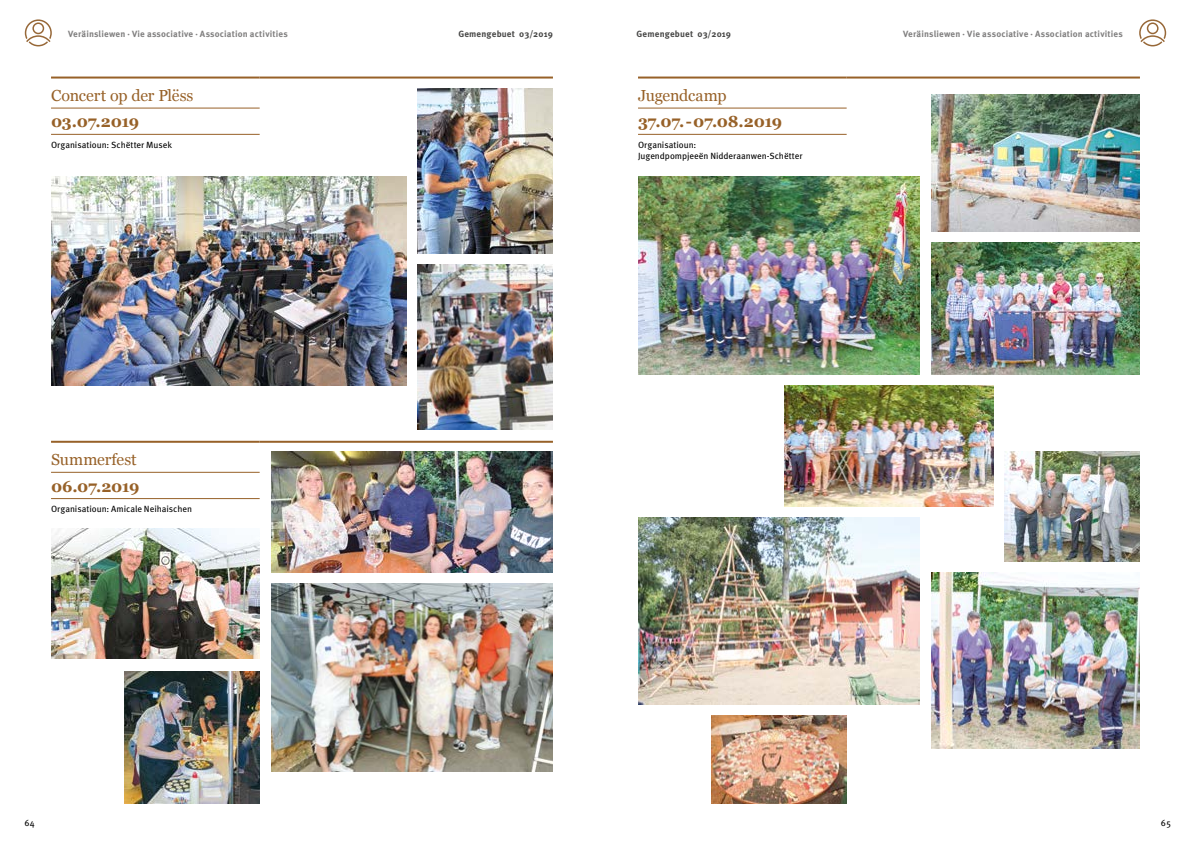
<style>
.page{position:relative;width:1191px;height:842px;background:#fff}
.page>*{position:absolute;margin:0;border:0;box-sizing:border-box;transform-origin:0 0}
.t1{font:16px "Georgia";letter-spacing:-.01em;color:#976128}
.t2{font:700 16px "Georgia";letter-spacing:-.015em;color:#976128}
.t3{font:9px/11px "Meta OT";color:#000}
.t4{font:700 9px "Meta OT";letter-spacing:.015em;color:#818080}
.t5{font:700 9px "Meta OT";letter-spacing:.02em;color:#474746}
</style>
<div class="page">
<svg style="left:25px;top:19px;width:27px;height:27px"></svg>
<svg style="left:1139px;top:19px;width:27px;height:27px"></svg>
<hr style="left:51px;top:441px;width:209px;height:2px;background:#976128">
<hr style="left:260px;top:441px;width:293px;height:2px;background:#976128">
<hr style="left:51px;top:472px;width:209px;height:1px;background:#976128">
<hr style="left:51px;top:498px;width:209px;height:1px;background:#976128">
<hr style="left:638px;top:77px;width:208px;height:2px;background:#976128">
<hr style="left:846px;top:77px;width:294px;height:2px;background:#976128">
<hr style="left:638px;top:108px;width:208px;height:1px;background:#976128">
<hr style="left:638px;top:134px;width:208px;height:1px;background:#976128">
<hr style="left:51px;top:77px;width:209px;height:2px;background:#976128">
<hr style="left:260px;top:77px;width:293px;height:2px;background:#976128">
<hr style="left:51px;top:108px;width:209px;height:1px;background:#976128">
<hr style="left:51px;top:134px;width:209px;height:1px;background:#976128">
<img style="left:418px;top:89px;width:135px;height:165px">
<img style="left:418px;top:265px;width:135px;height:165px">
<img style="left:51px;top:177px;width:355px;height:209px">
<img style="left:271px;top:452px;width:282px;height:121px">
<img style="left:124px;top:672px;width:136px;height:132px">
<img style="left:51px;top:529px;width:209px;height:130px">
<img style="left:271px;top:584px;width:282px;height:188px">
<img style="left:931px;top:94px;width:209px;height:138px">
<img style="left:931px;top:243px;width:209px;height:132px">
<img style="left:784px;top:386px;width:209px;height:121px">
<img style="left:931px;top:573px;width:209px;height:175px">
<img style="left:711px;top:716px;width:135px;height:87px">
<img style="left:638px;top:518px;width:282px;height:187px">
<img style="left:638px;top:177px;width:282px;height:198px">
<img style="left:1004px;top:452px;width:136px;height:110px">
<p class="t5" style="left:458px;top:28px;width:96px">Gemengebuet 03/2019</p>
<p class="t5" style="left:636px;top:28px;width:96px">Gemengebuet 03/2019</p>
<p class="t4" style="left:68px;top:28px;width:221px">Veräinsliewen · Vie associative · Association activities</p>
<p class="t4" style="left:903px;top:28px;width:221px">Veräinsliewen · Vie associative · Association activities</p>
<h1 class="t1" style="left:51px;top:86px;width:144px">Concert op der Plëss</h1>
<h1 class="t2" style="left:51px;top:110px;width:90px">03.07.2019</h1>
<p class="t3" style="left:51px;top:140px;width:123px">Organisatioun: Schëtter Musek</p>
<h1 class="t1" style="left:51px;top:451px;width:87px">Summerfest</h1>
<h1 class="t2" style="left:51px;top:474px;width:90px">06.07.2019</h1>
<p class="t3" style="left:51px;top:504px;width:142px">Organisatioun: Amicale Neihaischen</p>
<h1 class="t1" style="left:638px;top:86px;width:90px">Jugendcamp</h1>
<h1 class="t2" style="left:638px;top:110px;width:145px">37.07.-07.08.2019</h1>
<p class="t3" style="left:638px;top:140px;width:166px">Organisatioun:<br>Jugendpompjeeën Nidderaanwen-Schëtter</p>
<p class="t3" style="left:24px;top:817px;width:12px">64</p>
<p class="t3" style="left:1161px;top:817px;width:11px">65</p>
</div>
